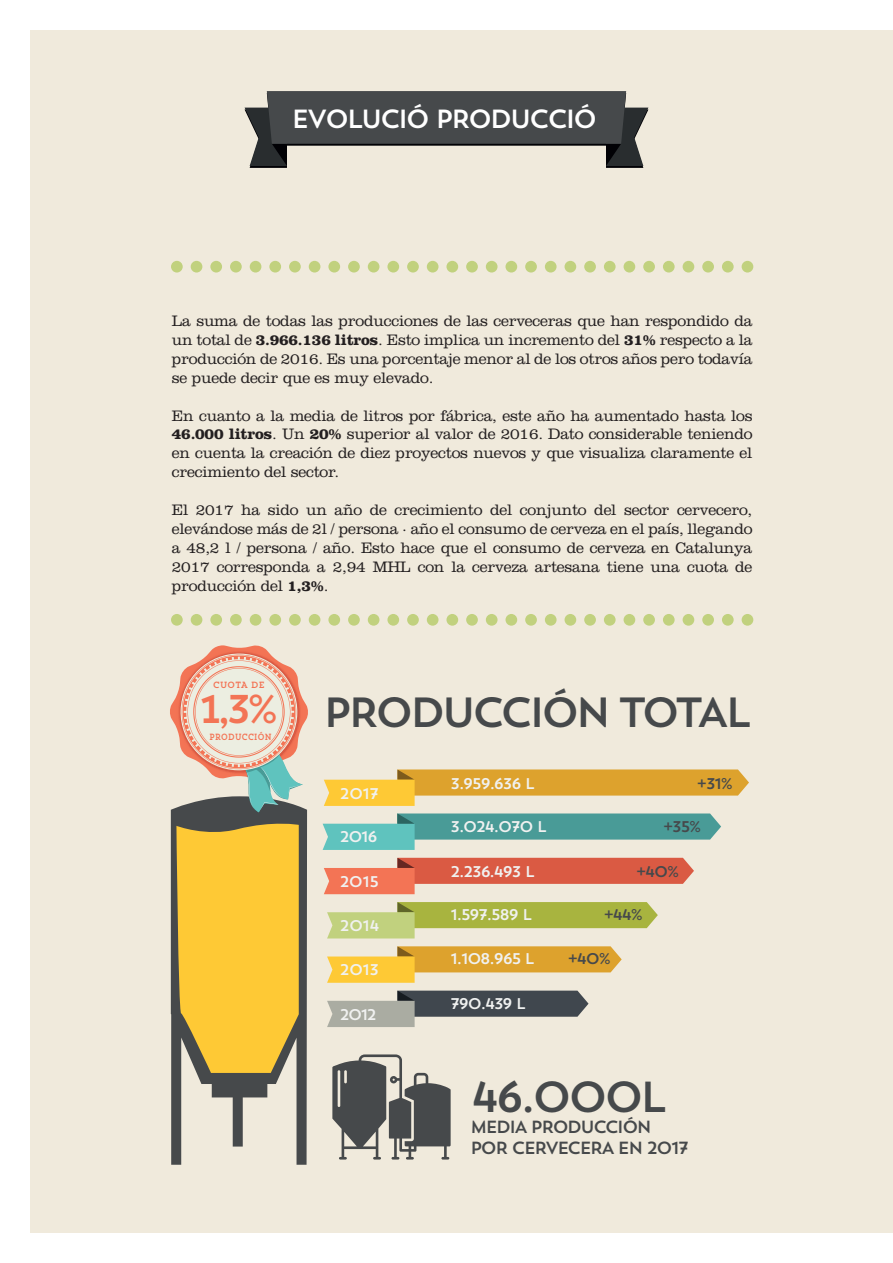
<style>
.page{position:relative;width:893px;height:1263px;background:#fff}
.page>*{position:absolute;margin:0;border:0;box-sizing:border-box;transform-origin:0 0}
.t1{font:43.2px "Trend Sans One";letter-spacing:-.125em;color:#46494b}
.t2{font:42px "Trend Sans One";letter-spacing:-.13em;color:#46494b}
.t3{font:39.9px "Trend Slab One";color:#f37455}
.t4{font:26.1px "Trend Sans One";letter-spacing:-.125em;color:#fff}
.t5{font:17.55px/21px "Trend Sans One";letter-spacing:-.125em;color:#46494b}
.t6{font:300 15.75px/18.9px "Clarendon";letter-spacing:-.015em;color:#231f20;text-align:justify}
.t7{font:15.45px "Trend Sans One";letter-spacing:-.12em;color:#f0f1f0}
.t8{font:15.45px "Trend Sans One";letter-spacing:-.12em;color:#46494b}
.t9{font:9px "Trend Slab One";letter-spacing:-.05em;color:#f37455;scale:.86 1}
.t10{font:9px "Trend Slab One";letter-spacing:-.05em;color:#f37455;scale:.95 1}
.s1{font-weight:700}
</style>
<div class="page">
<div style="left:30px;top:30px;width:863px;height:1203px;background:#f0eadc"></div>
<svg style="left:245px;top:91px;width:403px;height:77px"></svg>
<svg style="left:332px;top:1054px;width:119px;height:105px"></svg>
<div style="left:171px;top:261px;width:12px;height:11px;background:#c1d17e;border-radius:50%"></div>
<div style="left:191px;top:261px;width:11px;height:11px;background:#c1d17e;border-radius:50%"></div>
<div style="left:210px;top:261px;width:12px;height:11px;background:#c1d17e;border-radius:50%"></div>
<div style="left:230px;top:261px;width:12px;height:11px;background:#c1d17e;border-radius:50%"></div>
<div style="left:250px;top:261px;width:11px;height:11px;background:#c1d17e;border-radius:50%"></div>
<div style="left:269px;top:261px;width:12px;height:11px;background:#c1d17e;border-radius:50%"></div>
<div style="left:289px;top:261px;width:12px;height:11px;background:#c1d17e;border-radius:50%"></div>
<div style="left:309px;top:261px;width:11px;height:11px;background:#c1d17e;border-radius:50%"></div>
<div style="left:328px;top:261px;width:12px;height:11px;background:#c1d17e;border-radius:50%"></div>
<div style="left:348px;top:261px;width:12px;height:11px;background:#c1d17e;border-radius:50%"></div>
<div style="left:368px;top:261px;width:11px;height:11px;background:#c1d17e;border-radius:50%"></div>
<div style="left:387px;top:261px;width:12px;height:11px;background:#c1d17e;border-radius:50%"></div>
<div style="left:407px;top:261px;width:12px;height:11px;background:#c1d17e;border-radius:50%"></div>
<div style="left:427px;top:261px;width:11px;height:11px;background:#c1d17e;border-radius:50%"></div>
<div style="left:446px;top:261px;width:12px;height:11px;background:#c1d17e;border-radius:50%"></div>
<div style="left:466px;top:261px;width:12px;height:11px;background:#c1d17e;border-radius:50%"></div>
<div style="left:486px;top:261px;width:11px;height:11px;background:#c1d17e;border-radius:50%"></div>
<div style="left:505px;top:261px;width:12px;height:11px;background:#c1d17e;border-radius:50%"></div>
<div style="left:525px;top:261px;width:12px;height:11px;background:#c1d17e;border-radius:50%"></div>
<div style="left:545px;top:261px;width:12px;height:11px;background:#c1d17e;border-radius:50%"></div>
<div style="left:565px;top:261px;width:11px;height:11px;background:#c1d17e;border-radius:50%"></div>
<div style="left:584px;top:261px;width:12px;height:11px;background:#c1d17e;border-radius:50%"></div>
<div style="left:604px;top:261px;width:12px;height:11px;background:#c1d17e;border-radius:50%"></div>
<div style="left:624px;top:261px;width:11px;height:11px;background:#c1d17e;border-radius:50%"></div>
<div style="left:643px;top:261px;width:12px;height:11px;background:#c1d17e;border-radius:50%"></div>
<div style="left:663px;top:261px;width:12px;height:11px;background:#c1d17e;border-radius:50%"></div>
<div style="left:683px;top:261px;width:11px;height:11px;background:#c1d17e;border-radius:50%"></div>
<div style="left:702px;top:261px;width:12px;height:11px;background:#c1d17e;border-radius:50%"></div>
<div style="left:722px;top:261px;width:12px;height:11px;background:#c1d17e;border-radius:50%"></div>
<div style="left:742px;top:261px;width:11px;height:11px;background:#c1d17e;border-radius:50%"></div>
<div style="left:171px;top:614px;width:12px;height:12px;background:#c1d17e;border-radius:50%"></div>
<div style="left:191px;top:614px;width:11px;height:12px;background:#c1d17e;border-radius:50%"></div>
<div style="left:210px;top:614px;width:12px;height:12px;background:#c1d17e;border-radius:50%"></div>
<div style="left:230px;top:614px;width:12px;height:12px;background:#c1d17e;border-radius:50%"></div>
<div style="left:250px;top:614px;width:11px;height:12px;background:#c1d17e;border-radius:50%"></div>
<div style="left:269px;top:614px;width:12px;height:12px;background:#c1d17e;border-radius:50%"></div>
<div style="left:289px;top:614px;width:12px;height:12px;background:#c1d17e;border-radius:50%"></div>
<div style="left:309px;top:614px;width:11px;height:12px;background:#c1d17e;border-radius:50%"></div>
<div style="left:328px;top:614px;width:12px;height:12px;background:#c1d17e;border-radius:50%"></div>
<div style="left:348px;top:614px;width:12px;height:12px;background:#c1d17e;border-radius:50%"></div>
<div style="left:368px;top:614px;width:11px;height:12px;background:#c1d17e;border-radius:50%"></div>
<div style="left:387px;top:614px;width:12px;height:12px;background:#c1d17e;border-radius:50%"></div>
<div style="left:407px;top:614px;width:12px;height:12px;background:#c1d17e;border-radius:50%"></div>
<div style="left:427px;top:614px;width:11px;height:12px;background:#c1d17e;border-radius:50%"></div>
<div style="left:446px;top:614px;width:12px;height:12px;background:#c1d17e;border-radius:50%"></div>
<div style="left:466px;top:614px;width:12px;height:12px;background:#c1d17e;border-radius:50%"></div>
<div style="left:486px;top:614px;width:11px;height:12px;background:#c1d17e;border-radius:50%"></div>
<div style="left:505px;top:614px;width:12px;height:12px;background:#c1d17e;border-radius:50%"></div>
<div style="left:525px;top:614px;width:12px;height:12px;background:#c1d17e;border-radius:50%"></div>
<div style="left:545px;top:614px;width:12px;height:12px;background:#c1d17e;border-radius:50%"></div>
<div style="left:565px;top:614px;width:11px;height:12px;background:#c1d17e;border-radius:50%"></div>
<div style="left:584px;top:614px;width:12px;height:12px;background:#c1d17e;border-radius:50%"></div>
<div style="left:604px;top:614px;width:12px;height:12px;background:#c1d17e;border-radius:50%"></div>
<div style="left:624px;top:614px;width:11px;height:12px;background:#c1d17e;border-radius:50%"></div>
<div style="left:643px;top:614px;width:12px;height:12px;background:#c1d17e;border-radius:50%"></div>
<div style="left:663px;top:614px;width:12px;height:12px;background:#c1d17e;border-radius:50%"></div>
<div style="left:683px;top:614px;width:11px;height:12px;background:#c1d17e;border-radius:50%"></div>
<div style="left:702px;top:614px;width:12px;height:12px;background:#c1d17e;border-radius:50%"></div>
<div style="left:722px;top:614px;width:12px;height:12px;background:#c1d17e;border-radius:50%"></div>
<div style="left:742px;top:614px;width:11px;height:12px;background:#c1d17e;border-radius:50%"></div>
<svg style="left:171px;top:1073px;width:136px;height:92px"></svg>
<svg style="left:327px;top:902px;width:331px;height:36px"></svg>
<svg style="left:327px;top:946px;width:295px;height:37px"></svg>
<svg style="left:327px;top:991px;width:261px;height:36px"></svg>
<svg style="left:324px;top:858px;width:370px;height:36px"></svg>
<svg style="left:324px;top:769px;width:425px;height:37px"></svg>
<svg style="left:323px;top:813px;width:398px;height:37px"></svg>
<svg style="left:170px;top:645px;width:138px;height:428px"></svg>
<h3 class="t4" style="left:291px;top:102px;width:308px">EVOLUCIÓ PRODUCCIÓ</h3>
<p class="t6" style="left:172px;top:311px;width:582px">La suma de todas las producciones de las cerveceras que han respondido da un total de <span class="s1">3.966.136 litros</span>. Esto implica un incremento del <span class="s1">31%</span> respecto a la producción de 2016. Es una porcentaje menor al de los otros años pero todavía se puede decir que es muy elevado.</p>
<p class="t6" style="left:172px;top:406px;width:582px">En cuanto a la media de litros por fábrica, este año ha aumentado hasta los <span class="s1">46.000 litros</span>. Un <span class="s1">20%</span> superior al valor de 2016. Dato considerable teniendo en cuenta la creación de diez proyectos nuevos y que visualiza claramente el crecimiento del sector.</p>
<p class="t6" style="left:172px;top:500px;width:582px">El 2017 ha sido un año de crecimiento del conjunto del sector cervecero, elevándose más de 2l / persona · año el consumo de cerveza en el país, llegando a 48,2 l / persona / año. Esto hace que el consumo de cerveza en Catalunya 2017 corresponda a 2,94 MHL con la cerveza artesana tiene una cuota de producción del <span class="s1">1,3%</span>.</p>
<p class="t10" style="left:213px;top:679px;width:56px">CUOTA DE</p>
<h3 class="t3" style="left:199px;top:683px;width:82px">1,3%</h3>
<p class="t9" style="left:209px;top:731px;width:75px">PRODUCCIÓN</p>
<h2 class="t2" style="left:323px;top:685px;width:431px">PRODUCCIÓN TOTAL</h2>
<p class="t7" style="left:339px;top:783px;width:42px">2017</p>
<p class="t7" style="left:339px;top:827px;width:40px">2016</p>
<p class="t7" style="left:339px;top:871px;width:42px">2015</p>
<p class="t7" style="left:339px;top:916px;width:42px">2014</p>
<p class="t7" style="left:339px;top:960px;width:42px">2013</p>
<p class="t7" style="left:339px;top:1004px;width:39px">2012</p>
<p class="t7" style="left:450px;top:773px;width:86px">3.959.636 L</p>
<p class="t8" style="left:697px;top:773px;width:38px">+31%</p>
<p class="t8" style="left:663px;top:816px;width:40px">+35%</p>
<p class="t8" style="left:636px;top:861px;width:45px">+40%</p>
<p class="t8" style="left:603px;top:905px;width:41px">+44%</p>
<p class="t8" style="left:567px;top:949px;width:45px">+40%</p>
<p class="t7" style="left:450px;top:816px;width:98px">3.024.070 L</p>
<p class="t7" style="left:450px;top:861px;width:86px">2.236.493 L</p>
<p class="t7" style="left:450px;top:905px;width:84px">1.597.589 L</p>
<p class="t7" style="left:450px;top:949px;width:86px">1.108.965 L</p>
<p class="t7" style="left:450px;top:994px;width:77px">790.439 L</p>
<h1 class="t1" style="left:470px;top:1069px;width:199px">46.000L</h1>
<p class="t5" style="left:470px;top:1116px;width:221px">MEDIA PRODUCCIÓN<br>POR CERVECERA EN 2017</p>
</div>
